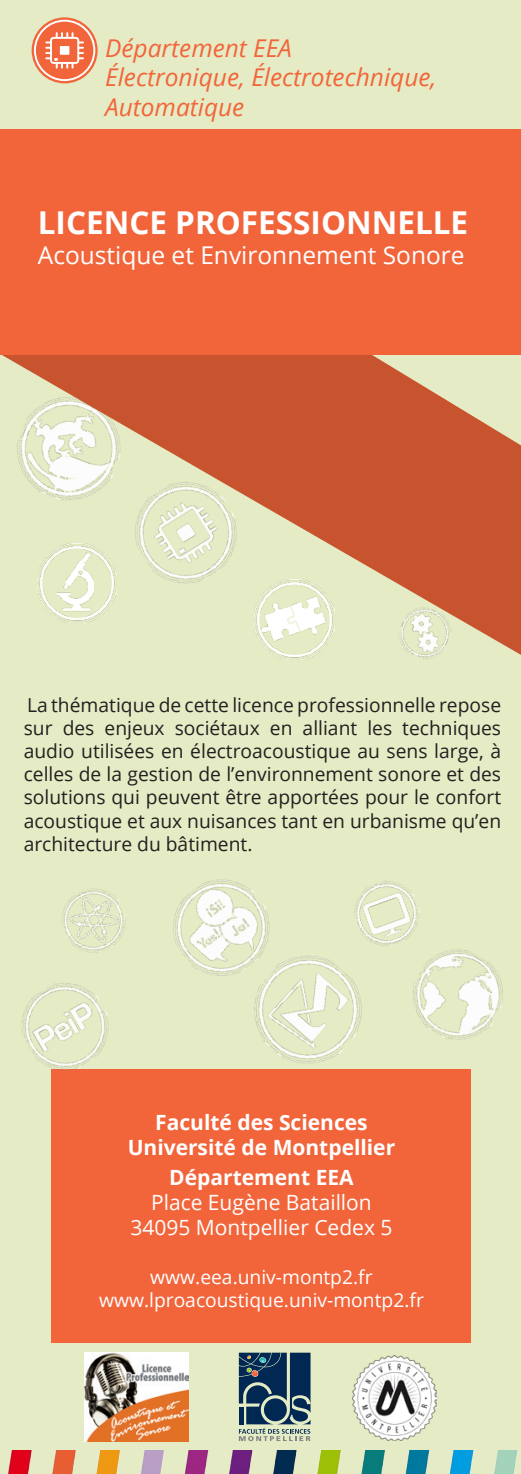
<style>
.page{position:relative;width:521px;height:1474px;background:#fff}
.page>*{position:absolute;margin:0;border:0;box-sizing:border-box;transform-origin:0 0}
.t1{font:700 31.5px "Open Sans";color:#fff}
.t2{font:italic 24.5px/29.4px "Open Sans";color:#f2653b}
.t3{font:24.5px "Open Sans";color:#fff}
.t4{font:700 21px "Open Sans";color:#fff}
.t5{font:21px "Open Sans";color:#fff}
.t6{font:19.25px/23.1px "Open Sans";color:#231f20;text-align:justify}
.t7{font:19.25px "Open Sans";color:#fff}
</style>
<div class="page">
<div style="left:0;top:0;width:521px;height:1473px;background:#e5ebc4"></div>
<img style="left:173px;top:879px;width:97px;height:97px">
<svg style="left:32px;top:17px;width:66px;height:66px"></svg>
<svg style="left:34px;top:20px;width:61px;height:61px;background:#f29675"></svg>
<svg style="left:239px;top:1352px;width:71px;height:88px"></svg>
<img style="left:352px;top:1355px;width:85px;height:84px">
<img style="left:413px;top:949px;width:90px;height:91px">
<img style="left:275px;top:655px;width:40px;height:4px">
<div style="left:52px;top:1069px;width:419px;height:274px;background:#f2653b"></div>
<img style="left:354px;top:880px;width:74px;height:74px">
<img style="left:233px;top:935px;width:149px;height:129px">
<img style="left:415px;top:655px;width:19px;height:4px">
<img style="left:22px;top:983px;width:87px;height:101px">
<img style="left:61px;top:888px;width:66px;height:65px">
<img style="left:8px;top:1450px;width:510px;height:23px">
<svg style="left:2px;top:355px;width:519px;height:300px"></svg>
<div style="left:0;top:129px;width:521px;height:226px;background:#f2653b"></div>
<img style="left:84px;top:1352px;width:105px;height:88px">
<p class="t2" style="left:105px;top:32px;width:188px">Département EEA</p>
<p class="t2" style="left:105px;top:62px;width:333px">Électronique, Électrotechnique,<br>Automatique</p>
<p class="t1" style="left:38px;top:201px;width:432px">LICENCE PROFESSIONNELLE</p>
<p class="t3" style="left:38px;top:238px;width:428px">Acoustique et Environnement Sonore</p>
<p class="t6" style="left:24px;top:693px;width:479px">La thématique de cette licence professionnelle repose sur des enjeux sociétaux en alliant les techniques audio utilisées en électroacoustique au sens large, à celles de la gestion de l’environnement sonore et des solutions qui peuvent être apportées pour le confort acoustique et aux nuisances tant en urbanisme qu’en architecture du bâtiment.</p>
<p class="t4" style="left:155px;top:1107px;width:214px">Faculté des Sciences</p>
<p class="t4" style="left:128px;top:1132px;width:269px">Université de Montpellier</p>
<p class="t4" style="left:169px;top:1162px;width:186px">Département EEA</p>
<p class="t5" style="left:151px;top:1188px;width:222px">Place Eugène Bataillon</p>
<p class="t5" style="left:130px;top:1213px;width:264px">34095 Montpellier Cedex 5</p>
<p class="t7" style="left:150px;top:1263px;width:224px">www.eea.univ-montp2.fr</p>
<p class="t7" style="left:99px;top:1286px;width:326px">www.lproacoustique.univ-montp2.fr</p>
</div>
